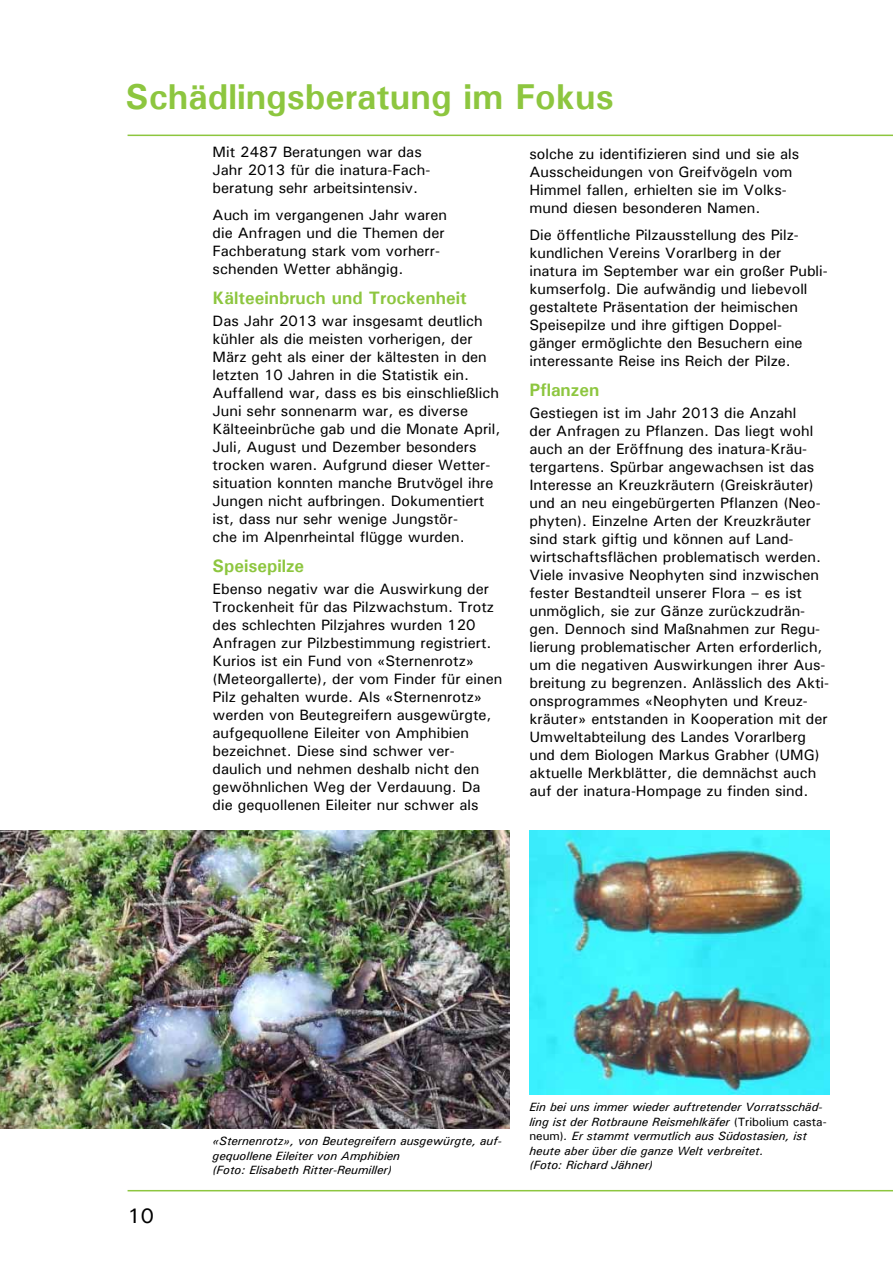
<style>
.page{position:relative;width:893px;height:1263px;background:#fff}
.page>*{position:absolute;margin:0;border:0;box-sizing:border-box;transform-origin:0 0}
.t1{font:700 36px "Univers";color:#8dc63f}
.t2{font:500 21px "Univers";color:#000}
.t3{font:700 18px "Univers";color:#8dc63f}
.t4{font:500 15px/18px "Univers";color:#000}
.t5{font:italic 500 12px/14.4px "Univers";color:#000}
.s1{font-style:normal}
</style>
<div class="page">
<hr style="left:128px;top:135px;width:765px;height:1px;background:#8dc63f">
<hr style="left:128px;top:1190px;width:765px;height:1px;background:#8dc63f">
<img style="left:529px;top:830px;width:300px;height:265px">
<img style="left:0;top:830px;width:509px;height:299px">
<h1 class="t1" style="left:125px;top:74px;width:490px">Schädlingsberatung im Fokus</h1>
<p class="t4" style="left:213px;top:143px;width:219px">Mit 2487 Beratungen war das<br>Jahr 2013 für die inatura-Fach&shy;beratung sehr arbeitsintensiv.</p>
<p class="t4" style="left:213px;top:205px;width:236px">Auch im vergangenen Jahr waren die Anfragen und die Themen der<br>Fachberatung stark vom vorherr&shy;schenden Wetter abhängig.</p>
<p class="t3" style="left:213px;top:286px;width:256px">Kälteeinbruch und Trockenheit</p>
<p class="t4" style="left:213px;top:311px;width:289px">Das Jahr 2013 war insgesamt deutlich kühler als die meisten vorherigen, der März geht als einer der kältesten in den letzten 10 Jahren in die Statistik ein.<br>Auffallend war, dass es bis einschließlich Juni sehr sonnenarm war, es diverse Kälteeinbrüche gab und die Monate April, Juli, August und Dezember besonders trocken waren. Aufgrund dieser Wetter&shy;situation konnten manche Brutvögel ihre Jungen nicht aufbringen. Dokumentiert ist, dass nur sehr wenige Jungstör-<br>che im Alpenrheintal flügge wurden.</p>
<p class="t3" style="left:213px;top:554px;width:93px">Speisepilze</p>
<p class="t4" style="left:213px;top:580px;width:291px">Ebenso negativ war die Auswirkung der Trockenheit für das Pilzwachstum. Trotz des schlechten Pilzjahres wurden 120<br>Anfragen zur Pilzbestimmung registriert.<br>Kurios ist ein Fund von «Sternenrotz» (Meteorgallerte), der vom Finder für einen Pilz gehalten wurde. Als «Sternenrotz» werden von Beutegreifern ausgewürgte, aufgequollene Eileiter von Amphibien bezeichnet. Diese sind schwer ver&shy;daulich und nehmen deshalb nicht den gewöhnlichen Weg der Verdauung. Da die gequollenen Eileiter nur schwer als</p>
<p class="t4" style="left:529px;top:145px;width:271px">solche zu identifizieren sind und sie als Ausscheidungen von Greifvögeln vom Himmel fallen, erhielten sie im Volks&shy;mund diesen besonderen Namen.</p>
<p class="t4" style="left:529px;top:225px;width:300px">Die öffentliche Pilzausstellung des Pilz&shy;kundlichen Vereins Vorarlberg in der inatura im September war ein großer Publi&shy;kumserfolg. Die aufwändig und liebevoll gestaltete Präsentation der heimischen Speisepilze und ihre giftigen Doppel&shy;gänger ermöglichte den Besuchern eine interessante Reise ins Reich der Pilze.</p>
<p class="t3" style="left:529px;top:378px;width:72px">Pflanzen</p>
<p class="t4" style="left:529px;top:404px;width:301px">Gestiegen ist im Jahr 2013 die Anzahl<br>der Anfragen zu Pflanzen. Das liegt wohl auch an der Eröffnung des inatura-Kräu&shy;tergartens. Spürbar angewachsen ist das Interesse an Kreuzkräutern (Greiskräuter) und an neu eingebürgerten Pflanzen (Neo&shy;phyten). Einzelne Arten der Kreuzkräuter sind stark giftig und können auf Land&shy;wirtschaftsflächen problematisch werden.<br>Viele invasive Neophyten sind inzwischen fester Bestandteil unserer Flora – es ist unmöglich, sie zur Gänze zurückzudrän&shy;gen. Dennoch sind Maßnahmen zur Regu&shy;lierung problematischer Arten erforderlich, um die negativen Auswirkungen ihrer Aus&shy;breitung zu begrenzen. Anlässlich des Akti&shy;onsprogrammes «Neophyten und Kreuz&shy;kräuter» entstanden in Kooperation mit der Umweltabteilung des Landes Vorarlberg und dem Biologen Markus Grabher (UMG) aktuelle Merkblätter, die demnächst auch auf der inatura-Hompage zu finden sind.</p>
<h2 class="t2" style="left:128px;top:1202px;width:28px">10</h2>
<p class="t5" style="left:213px;top:1134px;width:291px">«Sternenrotz», von Beutegreifern ausgewürgte, auf&shy;gequollene Eileiter von Amphibien<br>(Foto: Elisabeth Ritter-Reumiller)</p>
<p class="t5" style="left:529px;top:1100px;width:299px">Ein bei uns immer wieder auftretender Vorratsschäd&shy;ling ist der Rotbraune Reismehlkäfer <span class="s1">(Tribolium casta&shy;neum)</span>. Er stammt vermutlich aus Südostasien, ist heute aber über die ganze Welt verbreitet.<br>(Foto: Richard Jähner)</p>
</div>
